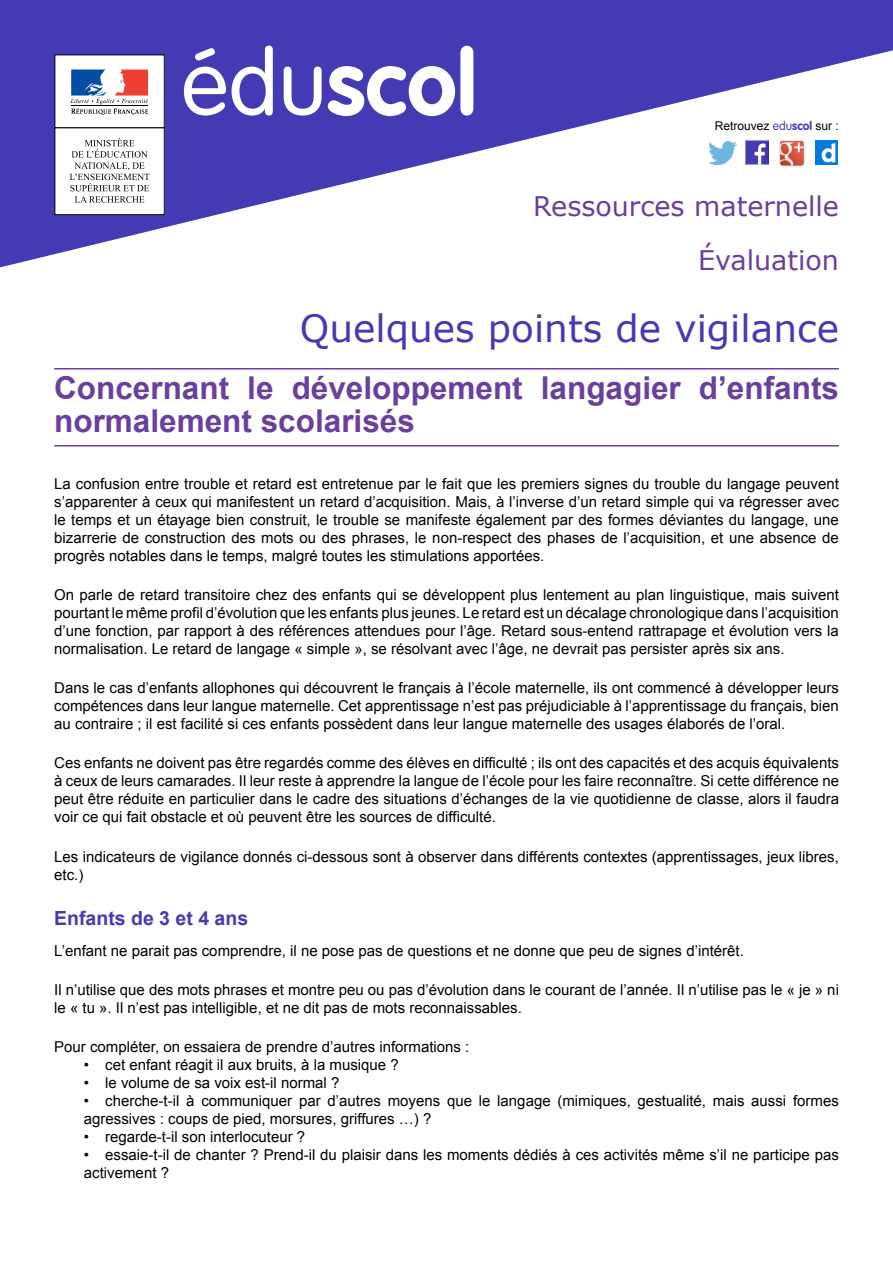
<style>
.page{position:relative;width:893px;height:1263px;background:#fff}
.page>*{position:absolute;margin:0;border:0;box-sizing:border-box;transform-origin:0 0}
.t1{font:700 90px "VAG Rounded Std";color:#fff}
.t2{font:37.5px "Verdana";color:#443bb4}
.t3{font:700 31.5px/33px "Arial";color:#6a3f9d}
.t4{font:27px/54px "Verdana";color:#6a3f9d;text-align:right}
.t5{font:700 19.5px "Arial";color:#443bb4}
.t6{font:15px/18px "Arial";color:#000;text-align:justify}
.t7{font:12px "Arial";color:#000}
.s1{font-weight:300}
.s2{font-family:"VAG Rounded Std";font-weight:300;color:#443bb4}
.s3{font-family:"VAG Rounded Std";font-weight:700;color:#443bb4}
</style>
<div class="page">
<svg style="left:0;top:0;width:893px;height:267px;fill:#443bb4"></svg>
<img style="left:745px;top:141px;width:24px;height:23px">
<img style="left:708px;top:142px;width:28px;height:22px">
<img style="left:779px;top:140px;width:25px;height:26px">
<img style="left:815px;top:141px;width:23px;height:23px">
<div style="left:55px;top:55px;width:109px;height:73px;background:#fff"></div>
<div style="left:55px;top:55px;width:109px;height:73px;border:1px solid #000"></div>
<svg style="left:71px;top:70px;width:77px;height:45px"></svg>
<hr style="left:71px;top:105px;width:77px;height:1px;background:#000">
<div style="left:55px;top:128px;width:109px;height:87px;background:#fff"></div>
<svg style="left:70px;top:138px;width:80px;height:65px"></svg>
<hr style="left:54px;top:368px;width:785px;height:1px;background:#6a3f9d">
<hr style="left:54px;top:445px;width:785px;height:1px;background:#6a3f9d">
<h1 class="t1" style="left:182px;top:30px;width:297px"><span class="s1">édu</span>scol</h1>
<p class="t7" style="left:715px;top:118px;width:126px">Retrouvez <span class="s2">edu</span><span class="s3">scol</span> sur :</p>
<h3 class="t4" style="left:533px;top:180px;width:307px">Ressources maternelle<br>Évaluation</h3>
<h2 class="t2" style="left:300px;top:305px;width:541px">Quelques points de vigilance</h2>
<h3 class="t3" style="left:54px;top:373px;width:786px">Concernant le développement langagier d’enfants normalement scolarisés</h3>
<p class="t6" style="left:54px;top:474px;width:786px">La confusion entre trouble et retard est entretenue par le fait que les premiers signes du trouble du langage peuvent s’apparenter à ceux qui manifestent un retard d’acquisition. Mais, à l’inverse d’un retard simple qui va régresser avec le temps et un étayage bien construit, le trouble se manifeste également par des formes déviantes du langage, une bizarrerie de construction des mots ou des phrases, le non-respect des phases de l’acquisition, et une absence de progrès notables dans le temps, malgré toutes les stimulations apportées.</p>
<p class="t6" style="left:54px;top:586px;width:786px">On parle de retard transitoire chez des enfants qui se développent plus lentement au plan linguistique, mais suivent pourtant le même profil d’évolution que les enfants plus jeunes. Le retard est un décalage chronologique dans l’acquisition d’une fonction, par rapport à des références attendues pour l’âge. Retard sous-entend rattrapage et évolution vers la normalisation. Le retard de langage « simple », se résolvant avec l’âge, ne devrait pas persister après six ans.</p>
<p class="t6" style="left:54px;top:679px;width:786px">Dans le cas d’enfants allophones qui découvrent le français à l’école maternelle, ils ont commencé à développer leurs compétences dans leur langue maternelle. Cet apprentissage n’est pas préjudiciable à l’apprentissage du français, bien au contraire ; il est facilité si ces enfants possèdent dans leur langue maternelle des usages élaborés de l’oral.</p>
<p class="t6" style="left:54px;top:754px;width:786px">Ces enfants ne doivent pas être regardés comme des élèves en difficulté ; ils ont des capacités et des acquis équivalents à ceux de leurs camarades. Il leur reste à apprendre la langue de l’école pour les faire reconnaître. Si cette différence ne peut être réduite en particulier dans le cadre des situations d’échanges de la vie quotidienne de classe, alors il faudra voir ce qui fait obstacle et où peuvent être les sources de difficulté.</p>
<p class="t6" style="left:54px;top:847px;width:786px">Les indicateurs de vigilance donnés ci-dessous sont à observer dans différents contextes (apprentissages, jeux libres, etc.)</p>
<h3 class="t5" style="left:54px;top:905px;width:195px">Enfants de 3 et 4 ans</h3>
<p class="t6" style="left:54px;top:941px;width:691px">L’enfant ne parait pas comprendre, il ne pose pas de questions et ne donne que peu de signes d’intérêt.</p>
<p class="t6" style="left:54px;top:981px;width:786px">Il n’utilise que des mots phrases et montre peu ou pas d’évolution dans le courant de l’année. Il n’utilise pas le « je » ni le « tu ». Il n’est pas intelligible, et ne dit pas de mots reconnaissables.</p>
<p class="t6" style="left:54px;top:1038px;width:417px">Pour compléter, on essaiera de prendre d’autres informations :</p>
<p class="t6" style="left:84px;top:1056px;width:316px">• cet enfant réagit il aux bruits, à la musique ?</p>
<p class="t6" style="left:84px;top:1074px;width:257px">• le volume de sa voix est-il normal ?</p>
<p class="t6" style="left:84px;top:1092px;width:756px">• cherche-t-il à communiquer par d’autres moyens que le langage (mimiques, gestualité, mais aussi formes agressives : coups de pied, morsures, griffures …) ?</p>
<p class="t6" style="left:84px;top:1128px;width:223px">• regarde-t-il son interlocuteur ?</p>
<p class="t6" style="left:84px;top:1146px;width:756px">• essaie-t-il de chanter ? Prend-il du plaisir dans les moments dédiés à ces activités même s’il ne participe pas activement ?</p>
</div>
